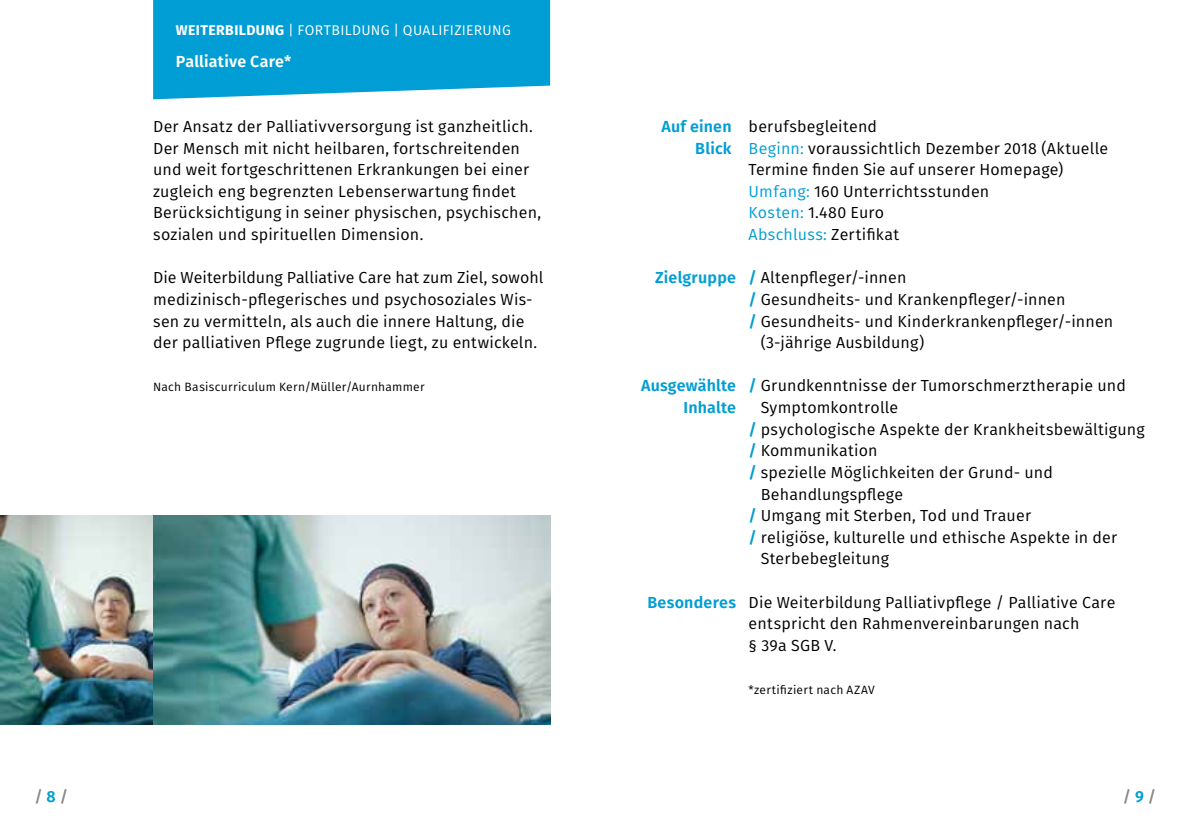
<style>
.page{position:relative;width:1191px;height:840px;background:#fff}
.page>*{position:absolute;margin:0;border:0;box-sizing:border-box;transform-origin:0 0}
.t1{font:16px/21.6px "Fira Sans";letter-spacing:.015em;color:#000}
.t2{font:600 16px/21.6px "Fira Sans";letter-spacing:.015em;color:#009ed4;text-align:right}
.t3{font:600 16px "Fira Sans";letter-spacing:.01em;color:#fff}
.t4{font:500 16px "Fira Sans";color:#878787}
.t5{font:14px "Fira Sans";letter-spacing:.025em;color:#fff}
.t6{font:12px "Fira Sans";letter-spacing:.02em;color:#000}
.s1{font-weight:700}
.s2{color:#009ed4}
.s3{color:#009fe3}
.s4{font-weight:600;color:#009ed4}
</style>
<div class="page">
<svg style="left:153px;top:0;width:397px;height:99px;background:#10a4d6"></svg>
<img style="left:0;top:515px;width:550px;height:209px">
<p class="t5" style="left:176px;top:20px;width:336px"><span class="s1">WEITERBILDUNG</span> | FORTBILDUNG | QUALIFIZIERUNG</p>
<p class="t3" style="left:176px;top:48px;width:117px">Palliative Care*</p>
<p class="t1" style="left:153px;top:115px;width:389px">Der Ansatz der Palliativversorgung ist ganzheitlich.<br>Der Mensch mit nicht heilbaren, fortschreitenden und weit fortgeschrittenen Erkrankungen bei einer zugleich eng begrenzten Lebenserwartung findet Berücksichtigung in seiner physischen, psychischen, sozialen und spirituellen Dimension.</p>
<p class="t1" style="left:153px;top:266px;width:392px">Die Weiterbildung Palliative Care hat zum Ziel, sowohl medizinisch-pflegerisches und psychosoziales Wis&shy;sen zu vermitteln, als auch die innere Haltung, die der palliativen Pflege zugrunde liegt, zu entwickeln.</p>
<p class="t6" style="left:153px;top:378px;width:273px">Nach Basiscurriculum Kern/Müller/Aurnhammer</p>
<p class="t2" style="left:661px;top:114px;width:72px">Auf einen<br>Blick</p>
<p class="t2" style="left:655px;top:266px;width:82px">Zielgruppe</p>
<p class="t2" style="left:641px;top:374px;width:96px">Ausgewählte<br>Inhalte</p>
<p class="t2" style="left:647px;top:590px;width:90px">Besonderes</p>
<p class="t1" style="left:748px;top:115px;width:361px">berufsbegleitend<br><span class="s2">Beginn:</span> voraussichtlich Dezember 2018 (Aktuelle<br>Termine finden Sie auf unserer Homepage)<br><span class="s3">Umfang:</span> 160 Unterrichtsstunden<br><span class="s2">Kosten:</span> 1.480 Euro<br><span class="s2">Abschluss:</span> Zertifikat</p>
<p class="t1" style="left:748px;top:266px;width:159px"><span class="s4">/</span> Altenpfleger/-innen</p>
<p class="t1" style="left:748px;top:288px;width:318px"><span class="s4">/</span> Gesundheits- und Krankenpfleger/-innen</p>
<p class="t1" style="left:748px;top:309px;width:366px"><span class="s4">/</span> Gesundheits- und Kinderkrankenpfleger/-innen</p>
<p class="t1" style="left:761px;top:331px;width:165px">(3-jährige Ausbildung)</p>
<p class="t1" style="left:748px;top:374px;width:379px"><span class="s4">/</span> Grundkenntnisse der Tumorschmerztherapie und</p>
<p class="t1" style="left:761px;top:396px;width:139px">Symptomkontrolle</p>
<p class="t1" style="left:748px;top:417px;width:397px"><span class="s4">/</span> psychologische Aspekte der Krankheitsbewältigung</p>
<p class="t1" style="left:748px;top:439px;width:131px"><span class="s4">/</span> Kommunikation</p>
<p class="t1" style="left:748px;top:461px;width:306px"><span class="s4">/</span> spezielle Möglichkeiten der Grund- und</p>
<p class="t1" style="left:761px;top:482px;width:144px">Behandlungspflege</p>
<p class="t1" style="left:748px;top:504px;width:284px"><span class="s4">/</span> Umgang mit Sterben, Tod und Trauer</p>
<p class="t1" style="left:748px;top:525px;width:370px"><span class="s4">/</span> religiöse, kulturelle und ethische Aspekte in der</p>
<p class="t1" style="left:761px;top:547px;width:130px">Sterbebegleitung</p>
<p class="t1" style="left:748px;top:590px;width:368px">Die Weiterbildung Palliativpflege / Palliative Care entspricht den Rahmenvereinbarungen nach<br>§ 39a SGB V.</p>
<p class="t6" style="left:748px;top:680px;width:127px">*zertifiziert nach AZAV</p>
<p class="t4" style="left:34px;top:783px;width:35px">/ <span class="s4">8</span> /</p>
<p class="t4" style="left:1123px;top:783px;width:35px">/ <span class="s4">9</span> /</p>
</div>
